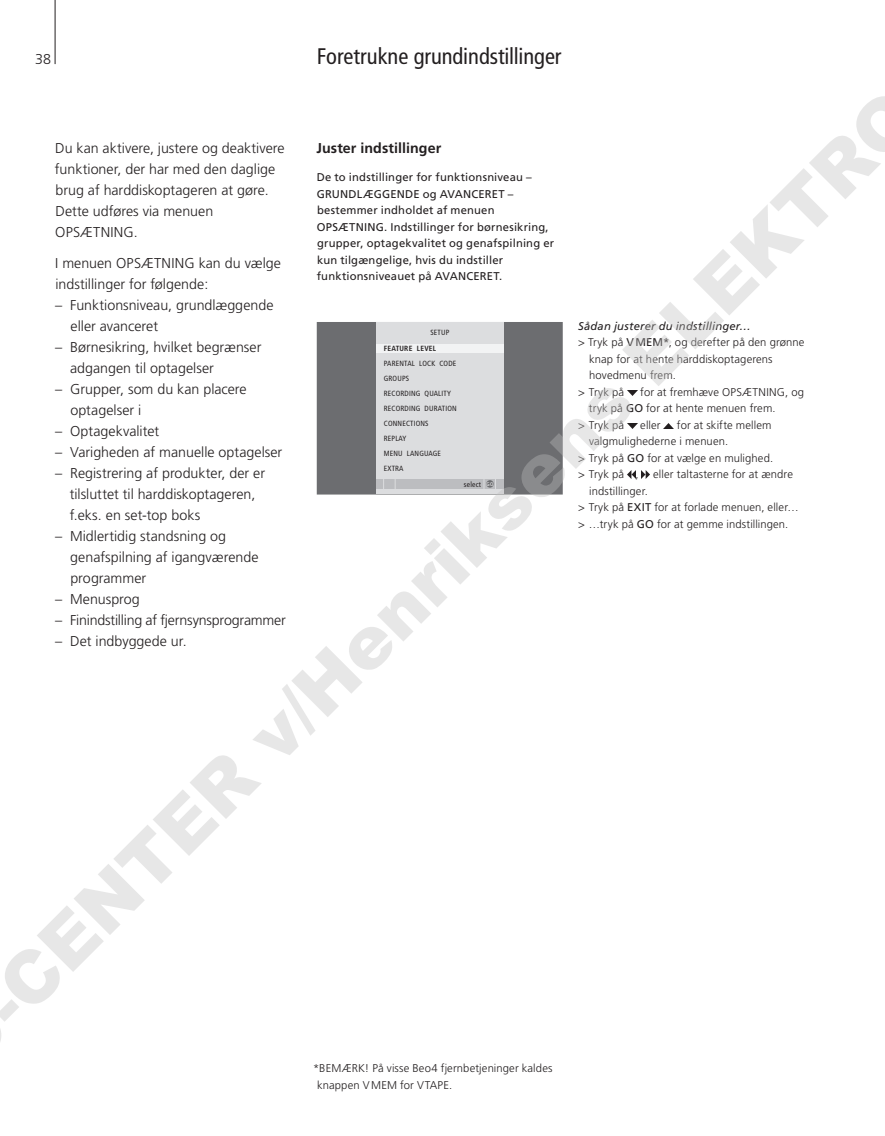
<style>
.page{position:relative;width:885px;height:1136px;background:#fff}
.page>*{position:absolute;margin:0;border:0;box-sizing:border-box;transform-origin:0 0}
.t1{font:900 72px "Arial";color:rgb(191 191 191/.37)}
.t2{font:condensed 22.5px "Frutiger";letter-spacing:-.005em;color:#231f20}
.t3{font:300 14.25px/21px "Frutiger";color:#231f20}
.t4{font:300 14.25px "Frutiger";letter-spacing:-.02em;color:#231f20}
.t5{font:700 14.25px "Frutiger";letter-spacing:.005em;color:#231f20}
.t6{font:300 11.25px/16.5px "Frutiger";letter-spacing:.01em;color:#231f20}
.t7{font:11.25px/16.5px "Frutiger";letter-spacing:.015em;color:#231f20}
.t8{font:italic 11.25px "Frutiger";letter-spacing:.015em;color:#231f20}
.t9{font:condensed 7.5px/15px "Frutiger";letter-spacing:.025em;color:#231f20}
.t10{font:700 condensed 7.5px "Frutiger";letter-spacing:.025em;color:#231f20}
.t11{font:condensed 5.25px "Frutiger";color:#fff}
.s1{font-weight:400}
</style>
<div class="page">
<svg style="left:628px;top:391px;width:9px;height:4px"></svg>
<svg style="left:628px;top:424px;width:9px;height:4px"></svg>
<svg style="left:664px;top:424px;width:9px;height:4px"></svg>
<svg style="left:627px;top:470px;width:8px;height:8px"></svg>
<svg style="left:642px;top:470px;width:8px;height:8px"></svg>
<div style="left:318px;top:323px;width:244px;height:171px;background:#6c6d70"></div>
<div style="left:317px;top:322px;width:246px;height:172px;border:2px solid #6c6d70"></div>
<div style="left:376px;top:323px;width:127px;height:171px;background:#dcdddf"></div>
<div style="left:376px;top:344px;width:127px;height:9px;background:#f2f3f4"></div>
<div style="left:376px;top:479px;width:127px;height:9px;background:#bcbdc0"></div>
<div style="left:486px;top:480px;width:8px;height:7px;background:#6c6d70;border-radius:50%"></div>
<hr style="left:55px;top:0;width:1px;height:64px;background:#231f20">
<p class="t3" style="left:35px;top:50px;width:17px">38</p>
<h2 class="t2" style="left:317px;top:47px;width:246px">Foretrukne grundindstillinger</h2>
<h1 class="t1" style="left:-42px;top:977px;width:1289px;rotate:-45deg">-CENTER v/Henriksens ELEKTRO</h1>
<p class="t3" style="left:55px;top:138px;width:231px">Du kan aktivere, justere og deaktivere funktioner, der har med den daglige brug af harddiskoptageren at gøre.<br>Dette udføres via menuen<br>OPSÆTNING.</p>
<p class="t3" style="left:55px;top:254px;width:227px">I menuen OPSÆTNING kan du vælge indstillinger for følgende:</p>
<p class="t3" style="left:71px;top:296px;width:204px;text-indent:-15px">– Funktionsniveau, grundlæggende eller avanceret</p>
<p class="t3" style="left:70px;top:338px;width:193px;text-indent:-15px">– Børnesikring, hvilket begrænser adgangen til optagelser</p>
<p class="t3" style="left:70px;top:380px;width:178px;text-indent:-15px">– Grupper, som du kan placere optagelser i</p>
<p class="t3" style="left:55px;top:422px;width:106px">– Optagekvalitet</p>
<p class="t3" style="left:55px;top:443px;width:229px">– Varigheden af manuelle optagelser</p>
<p class="t3" style="left:70px;top:464px;width:197px;text-indent:-14px">– Registrering af produkter, der er tilsluttet til harddiskoptageren, f.eks. en set-top boks</p>
<p class="t3" style="left:70px;top:527px;width:190px;text-indent:-15px">– Midlertidig standsning og genafspilning af igangværende programmer</p>
<p class="t3" style="left:55px;top:590px;width:86px">– Menusprog</p>
<p class="t4" style="left:55px;top:614px;width:232px">– Finindstilling af fjernsynsprogrammer</p>
<p class="t3" style="left:55px;top:632px;width:133px">– Det indbyggede ur.</p>
<p class="t5" style="left:316px;top:142px;width:126px">Juster indstillinger</p>
<p class="t7" style="left:317px;top:170px;width:239px">De to indstillinger for funktionsniveau – GRUNDLÆGGENDE og AVANCERET – bestemmer indholdet af menuen OPSÆTNING. Indstillinger for børnesikring, grupper, optagekvalitet og genafspilning er kun tilgængelige, hvis du indstiller funktionsniveauet på AVANCERET.</p>
<p class="t8" style="left:578px;top:321px;width:174px">Sådan justerer du indstillinger…</p>
<p class="t6" style="left:578px;top:335px;width:228px">&gt; Tryk på <span class="s1">V MEM*</span>, og derefter på den grønne</p>
<p class="t6" style="left:589px;top:351px;width:185px">knap for at hente harddiskoptagerens</p>
<p class="t6" style="left:589px;top:368px;width:88px">hovedmenu frem.</p>
<p class="t6" style="left:578px;top:384px;width:47px">&gt; Tryk på</p>
<p class="t6" style="left:640px;top:384px;width:165px">for at fremhæve OPSÆTNING, og</p>
<p class="t6" style="left:589px;top:401px;width:188px">tryk på <span class="s1">GO</span> for at hente menuen frem.</p>
<p class="t6" style="left:578px;top:417px;width:47px">&gt; Tryk på</p>
<p class="t6" style="left:640px;top:417px;width:22px">eller</p>
<p class="t6" style="left:677px;top:417px;width:96px">for at skifte mellem</p>
<p class="t6" style="left:589px;top:434px;width:140px">valgmulighederne i menuen.</p>
<p class="t6" style="left:578px;top:450px;width:196px">&gt; Tryk på <span class="s1">GO</span> for at vælge en mulighed.</p>
<p class="t6" style="left:578px;top:467px;width:62px">&gt; Tryk på ,</p>
<p class="t6" style="left:653px;top:467px;width:141px">eller taltasterne for at ændre</p>
<p class="t6" style="left:578px;top:483px;width:222px;text-indent:11px">indstillinger.<br>&gt; Tryk på <span class="s1">EXIT</span> for at forlade menuen, eller… &gt; …tryk på <span class="s1">GO</span> for at gemme indstillingen.</p>
<p class="t9" style="left:430px;top:325px;width:20px">SETUP</p>
<p class="t10" style="left:384px;top:346px;width:54px">FEATURE LEVEL</p>
<p class="t9" style="left:384px;top:357px;width:75px">PARENTAL LOCK CODE<br>GROUPS<br>RECORDING QUALITY<br>RECORDING DURATION<br>CONNECTIONS<br>REPLAY<br>MENU LANGUAGE<br>EXTRA</p>
<p class="t9" style="left:464px;top:477px;width:19px">select</p>
<p class="t11" style="left:487px;top:482px;width:8px">GO</p>
<p class="t6" style="left:317px;top:1061px;width:237px;text-indent:-4px">*BEMÆRK! På visse Beo4 fjernbetjeninger kaldes knappen V MEM for VTAPE.</p>
</div>
